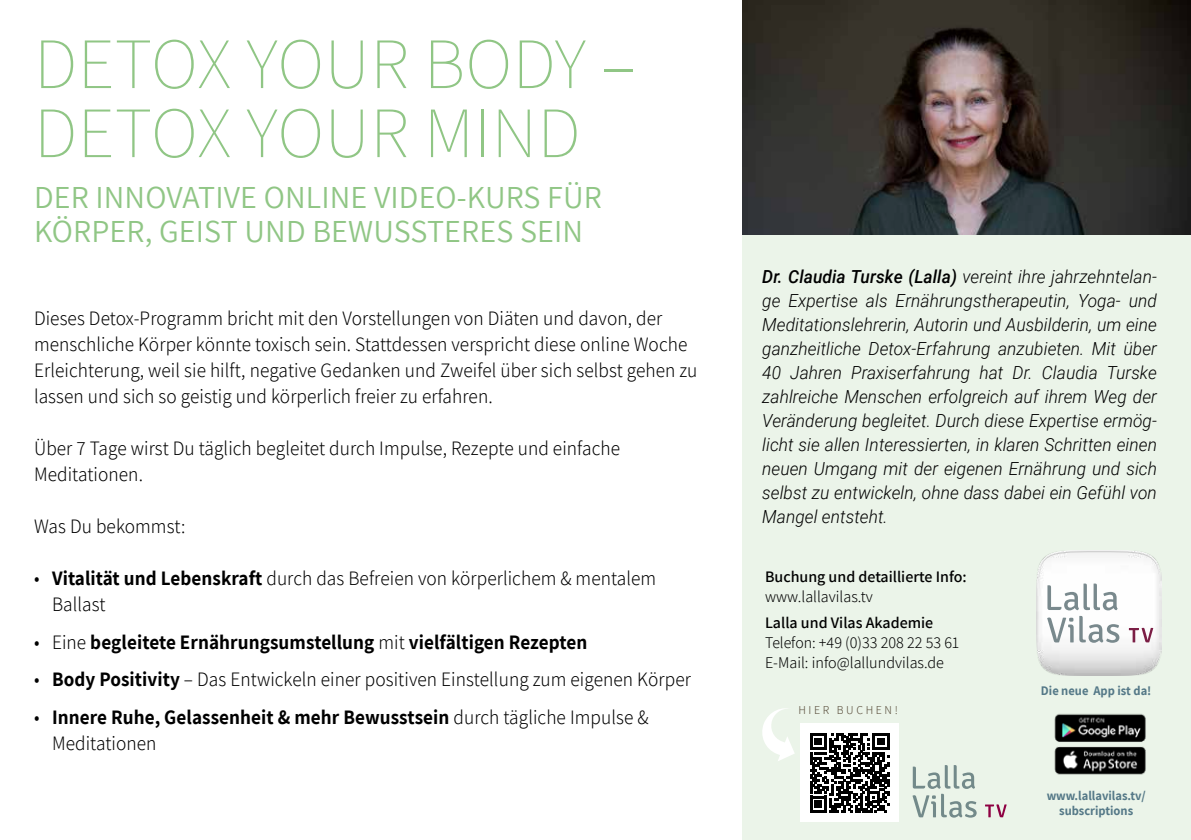
<style>
.page{position:relative;width:1191px;height:840px;background:#fff}
.page>*{position:absolute;margin:0;border:0;box-sizing:border-box;transform-origin:0 0}
.t1{font:200 72px/69px "Assistant";letter-spacing:.005em;color:#90c685}
.t2{font:32px/34px "Assistant";letter-spacing:.005em;color:#90c685}
.t3{font:300 20px/26px "Assistant";letter-spacing:.005em;color:#000;scale:.96 1}
.t4{font:700 20px/26px "Assistant";letter-spacing:.005em;color:#000;scale:.96 1}
.t5{font:italic 300 18px/24px "Roboto";letter-spacing:.005em;color:#000;text-align:justify;scale:.96 1}
.t6{font:300 16px/20px "Assistant";color:#000}
.t7{font:600 16px "Assistant";color:#000}
.t8{font:700 12.8px/15.4px "Assistant";color:#547887;text-align:center}
.t9{font:300 11.8px "Assistant";letter-spacing:.22em;color:#554937}
.s1{font-weight:500}
.s2{font-weight:700}
.s3{font-weight:300}
</style>
<div class="page">
<div style="left:743px;top:0;width:448px;height:839px;background:#ebf4e9"></div>
<svg style="left:762px;top:708px;width:32px;height:53px"></svg>
<div style="left:800px;top:723px;width:99px;height:98px;background:#fff"></div>
<svg style="left:810px;top:733px;width:79px;height:79px"></svg>
<img style="left:743px;top:0;width:448px;height:234px">
<svg style="left:1036px;top:551px;width:125px;height:123px"></svg>
<img style="left:1054px;top:713px;width:92px;height:62px">
<svg style="left:912px;top:765px;width:64px;height:52px"></svg>
<svg style="left:985px;top:804px;width:21px;height:12px"></svg>
<h1 class="t1" style="left:34px;top:26px;width:603px">DETOX YOUR BODY –<br>DETOX YOUR MIND</h1>
<h2 class="t2" style="left:34px;top:179px;width:569px">DER INNOVATIVE ONLINE VIDEO-KURS FÜR<br>KÖRPER, GEIST UND BEWUSSTERES SEIN</h2>
<p class="t5" style="left:762px;top:263px;width:413px"><span class="s1">Dr. Claudia Turske (Lalla)</span> vereint ihre jahrzehntelan&shy;ge Expertise als Ernährungstherapeutin, Yoga- und Meditationslehrerin, Autorin und Ausbilderin, um eine ganzheitliche Detox-Erfahrung anzubieten. Mit über 40 Jahren Praxiserfahrung hat Dr. Claudia Turske zahlreiche Menschen erfolgreich auf ihrem Weg der Veränderung begleitet. Durch diese Expertise ermög&shy;licht sie allen Interessierten, in klaren Schritten einen neuen Umgang mit der eigenen Ernährung und sich selbst zu entwickeln, ohne dass dabei ein Gefühl von Mangel entsteht.</p>
<p class="t3" style="left:34px;top:304px;width:692px">Dieses Detox-Programm bricht mit den Vorstellungen von Diäten und davon, der menschliche Körper könnte toxisch sein. Stattdessen verspricht diese online Woche Erleichterung, weil sie hilft, negative Gedanken und Zweifel über sich selbst gehen zu lassen und sich so geistig und körperlich freier zu erfahren.</p>
<p class="t3" style="left:34px;top:434px;width:612px">Über 7 Tage wirst Du täglich begleitet durch Impulse, Rezepte und einfache<br>Meditationen.</p>
<p class="t3" style="left:34px;top:512px;width:159px">Was Du bekommst:</p>
<p class="t3" style="left:52px;top:564px;width:631px;text-indent:-18px">• <span class="s2">Vitalität und Lebenskraft</span> durch das Befreien von körperlichem &amp; mentalem<br>Ballast</p>
<p class="t4" style="left:34px;top:628px;width:578px"><span class="s3">• Eine</span> begleitete Ernährungsumstellung <span class="s3">mit</span> vielfältigen Rezepten</p>
<p class="t3" style="left:34px;top:665px;width:686px">• <span class="s2">Body Positivity</span> – Das Entwickeln einer positiven Einstellung zum eigenen Körper</p>
<p class="t4" style="left:52px;top:702px;width:623px;text-indent:-18px"><span class="s3">•</span> Innere Ruhe, Gelassenheit &amp; mehr Bewusstsein <span class="s3">durch tägliche Impulse &amp;<br>Meditationen</span></p>
<p class="t9" style="left:798px;top:701px;width:101px">HIER BUCHEN!</p>
<p class="t7" style="left:765px;top:565px;width:203px">Buchung und detaillierte Info:</p>
<p class="t6" style="left:765px;top:586px;width:109px">www.lallavilas.tv</p>
<p class="t7" style="left:765px;top:611px;width:170px">Lalla und Vilas Akademie</p>
<p class="t6" style="left:765px;top:631px;width:196px">Telefon: +49 (0)33 208 22 53 61<br>E-Mail: info@lallundvilas.de</p>
<p class="t8" style="left:1041px;top:681px;width:112px">Die neue App ist da!</p>
<p class="t8" style="left:1046px;top:787px;width:101px">www.lallavilas.tv/ subscriptions</p>
</div>
